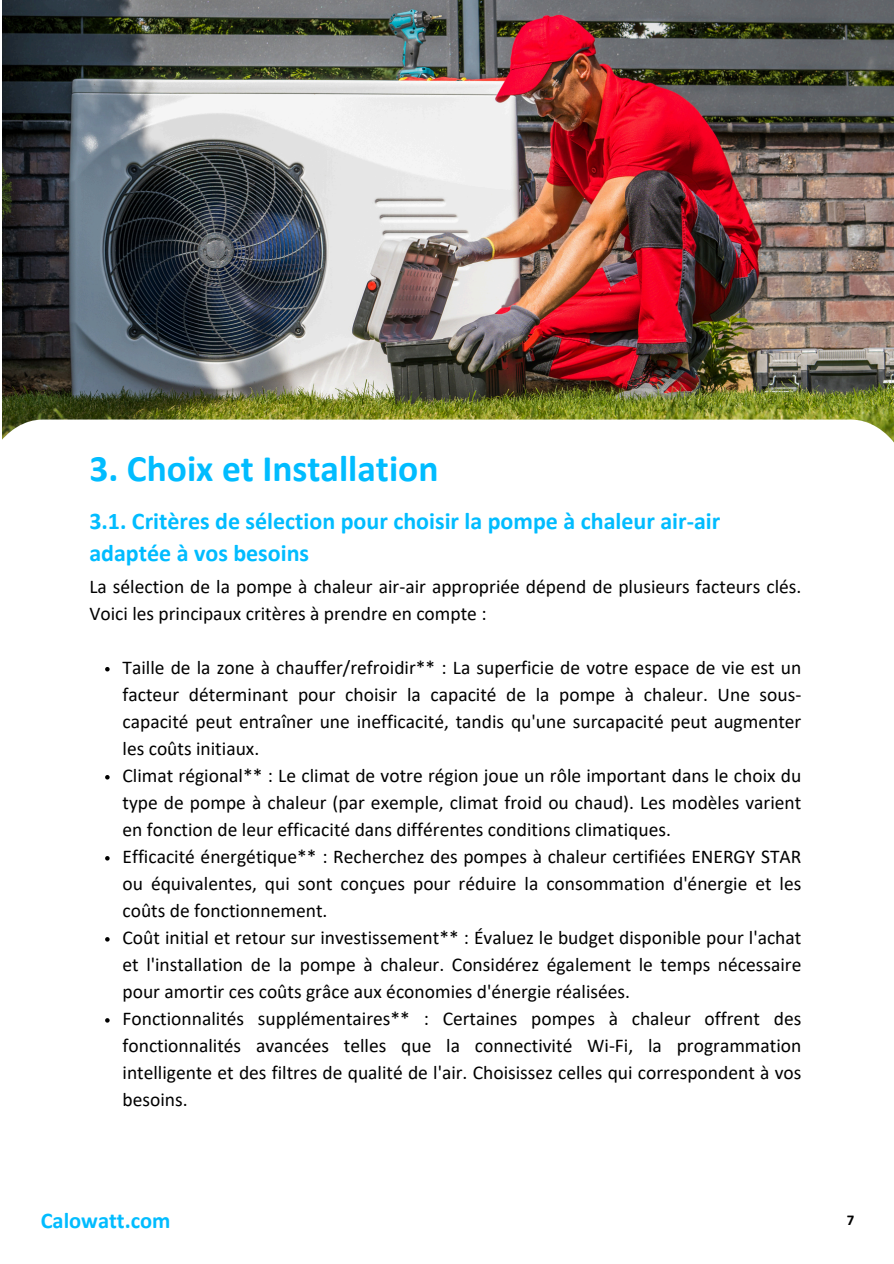
<style>
.page{position:relative;width:894px;height:1264px;background:#fff}
.page>*{position:absolute;margin:0;border:0;box-sizing:border-box;transform-origin:0 0}
.t1{font:700 37.5px "Calibri";color:#01bcff}
.t2{font:700 24px/32.7px "Calibri";color:#01bcff}
.t3{font:700 22.5px "Calibri";color:#01bcff}
.t4{font:19.5px/27px "Calibri";color:#000;text-align:justify}
.t5{font:700 15px "Calibri";color:#000}
</style>
<div class="page">
<img style="left:2px;top:0;width:891px;height:419px">
<svg style="left:2px;top:419px;width:891px;height:22px"></svg>
<svg style="left:105px;top:667px;width:5px;height:4px"></svg>
<svg style="left:105px;top:775px;width:5px;height:4px"></svg>
<svg style="left:105px;top:856px;width:5px;height:4px"></svg>
<svg style="left:105px;top:937px;width:5px;height:4px"></svg>
<svg style="left:105px;top:1018px;width:5px;height:4px"></svg>
<p class="t1" style="left:89px;top:452px;width:350px">3. Choix et Installation</p>
<p class="t2" style="left:89px;top:506px;width:632px">3.1. Critères de sélection pour choisir la pompe à chaleur air-air adaptée à vos besoins</p>
<p class="t4" style="left:89px;top:574px;width:713px">La sélection de la pompe à chaleur air-air appropriée dépend de plusieurs facteurs clés.<br>Voici les principaux critères à prendre en compte :</p>
<h1 class="t4" style="left:122px;top:655px;width:680px">Taille de la zone à chauffer/refroidir** : La superficie de votre espace de vie est un facteur déterminant pour choisir la capacité de la pompe à chaleur. Une sous&shy;capacité peut entraîner une inefficacité, tandis qu'une surcapacité peut augmenter les coûts initiaux.</h1>
<h2 class="t4" style="left:122px;top:763px;width:680px">Climat régional** : Le climat de votre région joue un rôle important dans le choix du type de pompe à chaleur (par exemple, climat froid ou chaud). Les modèles varient en fonction de leur efficacité dans différentes conditions climatiques.</h2>
<p class="t4" style="left:122px;top:844px;width:680px">Efficacité énergétique** : Recherchez des pompes à chaleur certifiées ENERGY STAR ou équivalentes, qui sont conçues pour réduire la consommation d'énergie et les coûts de fonctionnement.</p>
<p class="t4" style="left:122px;top:925px;width:680px">Coût initial et retour sur investissement** : Évaluez le budget disponible pour l'achat et l'installation de la pompe à chaleur. Considérez également le temps nécessaire pour amortir ces coûts grâce aux économies d'énergie réalisées.</p>
<p class="t4" style="left:122px;top:1006px;width:680px">Fonctionnalités supplémentaires** : Certaines pompes à chaleur offrent des fonctionnalités avancées telles que la connectivité Wi-Fi, la programmation intelligente et des filtres de qualité de l'air. Choisissez celles qui correspondent à vos besoins.</p>
<p class="t3" style="left:41px;top:1211px;width:131px">Calowatt.com</p>
<p class="t5" style="left:846px;top:1213px;width:9px">7</p>
</div>
